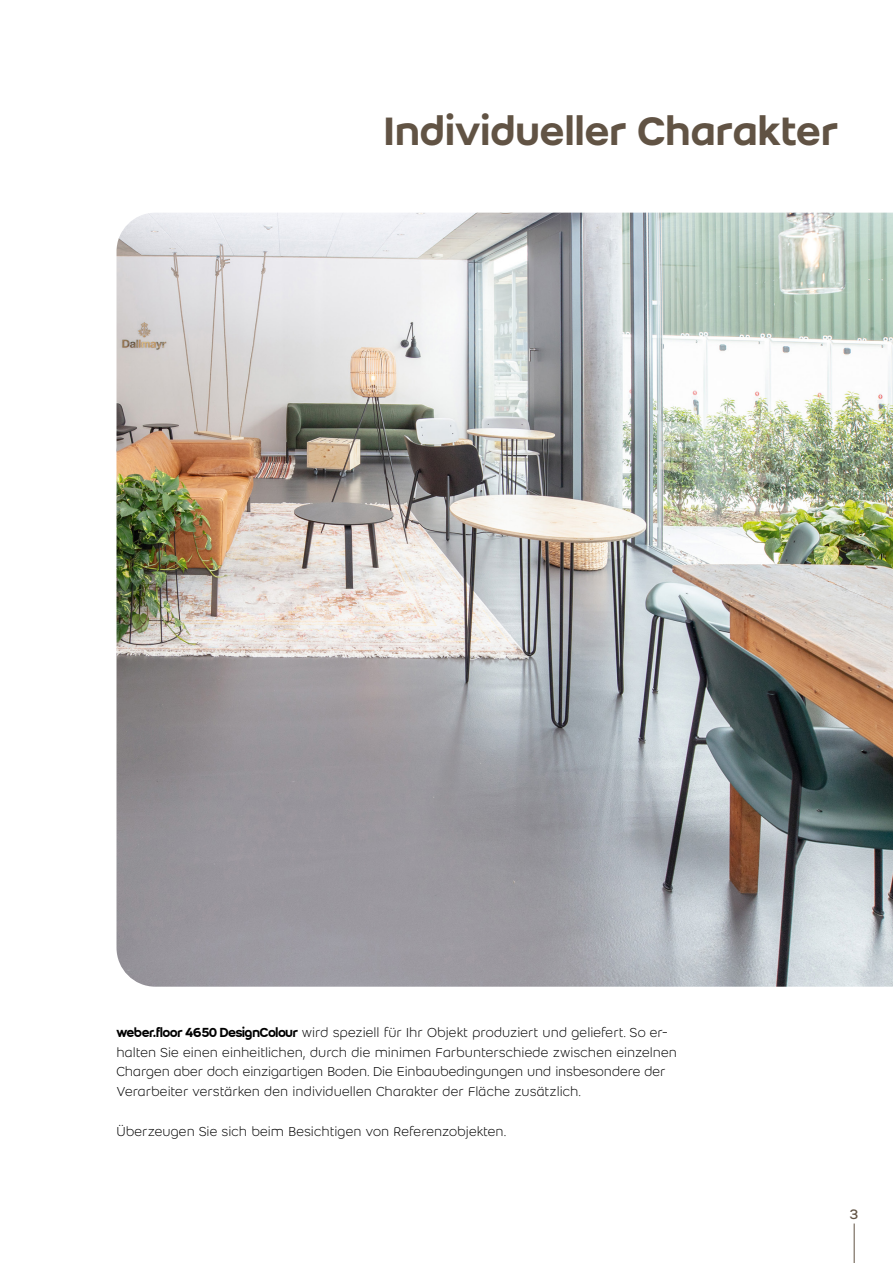
<style>
.page{position:relative;width:893px;height:1263px;background:#fff}
.page>*{position:absolute;margin:0;border:0;box-sizing:border-box;transform-origin:0 0}
.t1{font:500 43.5px "Weber";letter-spacing:-.01em;color:#615344}
.t2{font:15px "Weber";color:#615344}
.t3{font:300 14.25px/19.8px "Weber";color:#000}
.s1{font-family:"Weber Name";font-weight:400}
</style>
<div class="page">
<hr style="left:854px;top:1223px;width:1px;height:40px;background:#615344">
<img style="left:117px;top:213px;width:776px;height:774px">
<h1 class="t1" style="left:383px;top:99px;width:457px">Individueller Charakter</h1>
<p class="t3" style="left:116px;top:1022px;width:562px"><span class="s1">weber.floor 4650 DesignColour</span> wird speziell für Ihr Objekt produziert und geliefert. So er&shy;halten Sie einen einheitlichen, durch die minimen Farbunterschiede zwischen einzelnen Chargen aber doch einzigartigen Boden. Die Einbaubedingungen und insbesondere der Verarbeiter verstärken den individuellen Charakter der Fläche zusätzlich.</p>
<p class="t3" style="left:116px;top:1121px;width:391px">Überzeugen Sie sich beim Besichtigen von Referenzobjekten.</p>
<p class="t2" style="left:850px;top:1204px;width:10px">3</p>
</div>
